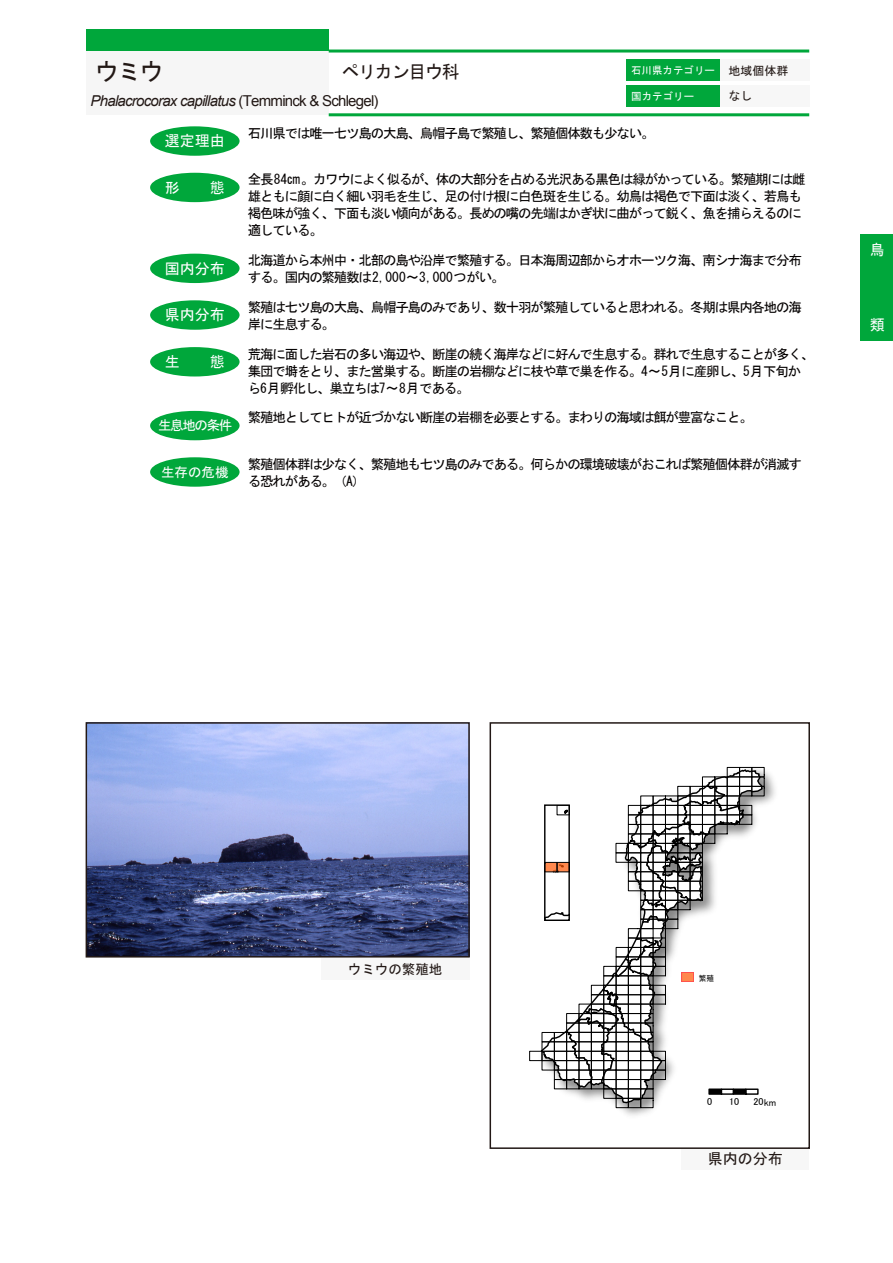
<style>
.page{position:relative;width:893px;height:1263px;background:#fff}
.page>*{position:absolute;margin:0;border:0;box-sizing:border-box;transform-origin:0 0}
.t1{font:24px "MS Gothic";color:#221815}
.t2{font:18px "MS Gothic";letter-spacing:-.07em;color:#221815}
.t3{font:italic 15px "Arial";letter-spacing:-.05em;color:#221815}
.t4{font:15px "MS Gothic";color:#fff}
.t5{font:15px "MS Gothic";color:#221815}
.t6{font:13.5px/17px "MS Gothic";letter-spacing:-.09em;color:#040000}
.t7{font:13.5px "MS Gothic";letter-spacing:-.1em;color:#fff}
.t8{font:13.5px "MS Gothic";color:#221815}
.t9{font:12px "MS Gothic";color:#221815}
.t10{font:10.5px "MS Gothic";color:#fff}
.t11{font:10.05px "MS UI Gothic";color:#000}
.t12{font:7.65px "MS UI Gothic";color:#000}
.s1{font-size:12px;color:#221815}
.s2{font-style:normal}
</style>
<div class="page">
<div style="left:86px;top:30px;width:243px;height:21px;background:#00a73b"></div>
<div style="left:86px;top:51px;width:243px;height:64px;background:#f6f6f6"></div>
<div style="left:720px;top:60px;width:89px;height:21px;background:#f7f7f7"></div>
<hr style="left:329px;top:50px;width:480px;height:3px;background:#00a73b">
<hr style="left:329px;top:113px;width:480px;height:3px;background:#00a73b">
<div style="left:626px;top:60px;width:94px;height:21px;background:#00a73b"></div>
<div style="left:720px;top:85px;width:89px;height:21px;background:#f7f7f7"></div>
<div style="left:626px;top:85px;width:94px;height:21px;background:#00a73b"></div>
<div style="left:150px;top:254px;width:90px;height:29px;background:#00a73b;border-radius:50%"></div>
<div style="left:150px;top:300px;width:90px;height:30px;background:#00a73b;border-radius:50%"></div>
<div style="left:150px;top:173px;width:90px;height:29px;background:#00a73b;border-radius:50%"></div>
<div style="left:150px;top:126px;width:90px;height:30px;background:#00a73b;border-radius:50%"></div>
<div style="left:150px;top:347px;width:90px;height:29px;background:#00a73b;border-radius:50%"></div>
<div style="left:150px;top:457px;width:90px;height:30px;background:#00a73b;border-radius:50%"></div>
<div style="left:150px;top:411px;width:90px;height:29px;background:#00a73b;border-radius:50%"></div>
<div style="left:682px;top:1148px;width:127px;height:21px;background:#f7f7f7"></div>
<div style="left:860px;top:234px;width:33px;height:106px;background:#00a73b"></div>
<img style="left:89px;top:725px;width:378px;height:229px">
<div style="left:86px;top:722px;width:384px;height:235px;border:2px solid #221815"></div>
<div style="left:321px;top:958px;width:149px;height:21px;background:#f7f7f7"></div>
<div style="left:490px;top:722px;width:320px;height:427px;border:2px solid #221815"></div>
<img style="left:506px;top:766px;width:285px;height:383px">
<svg style="left:529px;top:767px;width:236px;height:341px"></svg>
<div style="left:682px;top:972px;width:12px;height:10px;background:#ff884d"></div>
<div style="left:709px;top:1089px;width:12px;height:5px;background:#000"></div>
<div style="left:708px;top:1088px;width:14px;height:7px;border:1px solid #000"></div>
<div style="left:721px;top:1088px;width:13px;height:7px;border:1px solid #000"></div>
<div style="left:733px;top:1089px;width:13px;height:5px;background:#000"></div>
<div style="left:733px;top:1088px;width:13px;height:7px;border:1px solid #000"></div>
<div style="left:745px;top:1088px;width:14px;height:7px;border:1px solid #000"></div>
<div style="left:638px;top:730px;width:76px;height:38px;background:#fff"></div>
<h1 class="t1" style="left:95px;top:60px;width:70px">ウミウ</h1>
<h2 class="t2" style="left:341px;top:63px;width:120px">ペリカン目ウ科</h2>
<p class="t10" style="left:631px;top:65px;width:159px">石川県カテゴリー <span class="s1">地域個体群</span></p>
<p class="t10" style="left:631px;top:91px;width:64px">国カテゴリー</p>
<p class="t9" style="left:728px;top:89px;width:25px">なし</p>
<p class="t3" style="left:91px;top:91px;width:290px">Phalacrocorax capillatus <span class="s2">(Temminck &amp; Schlegel)</span></p>
<p class="t4" style="left:165px;top:134px;width:61px">選定理由</p>
<p class="t4" style="left:165px;top:180px;width:61px">形　　態</p>
<p class="t4" style="left:165px;top:261px;width:61px">国内分布</p>
<p class="t4" style="left:165px;top:308px;width:61px">県内分布</p>
<p class="t4" style="left:165px;top:354px;width:61px">生　　態</p>
<p class="t7" style="left:158px;top:419px;width:76px">生息地の条件</p>
<p class="t7" style="left:161px;top:466px;width:69px">生存の危機</p>
<p class="t6" style="left:248px;top:125px;width:408px">石川県では唯一七ツ島の大島、烏帽子島で繁殖し、繁殖個体数も少ない。</p>
<p class="t6" style="left:248px;top:171px;width:559px">全長84㎝。カワウによく似るが、体の大部分を占める光沢ある黒色は緑がかっている。繁殖期には雌雄ともに顔に白く細い羽毛を生じ、足の付け根に白色斑を生じる。幼鳥は褐色で下面は淡く、若鳥も褐色味が強く、下面も淡い傾向がある。長めの嘴の先端はかぎ状に曲がって鋭く、魚を捕らえるのに適している。</p>
<p class="t6" style="left:248px;top:252px;width:556px">北海道から本州中・北部の島や沿岸で繁殖する。日本海周辺部からオホーツク海、南シナ海まで分布する。国内の繁殖数は2,000～3,000つがい。</p>
<p class="t6" style="left:248px;top:299px;width:556px">繁殖は七ツ島の大島、烏帽子島のみであり、数十羽が繁殖していると思われる。冬期は県内各地の海岸に生息する。</p>
<p class="t6" style="left:248px;top:345px;width:568px">荒海に面した岩石の多い海辺や、断崖の続く海岸などに好んで生息する。群れで生息することが多く、集団で塒をとり、また営巣する。断崖の岩棚などに枝や草で巣を作る。4～5月に産卵し、5月下旬から6月孵化し、巣立ちは7～8月である。</p>
<p class="t6" style="left:248px;top:409px;width:506px">繁殖地としてヒトが近づかない断崖の岩棚を必要とする。まわりの海域は餌が豊富なこと。</p>
<p class="t6" style="left:248px;top:455px;width:556px">繁殖個体群は少なく、繁殖地も七ツ島のみである。何らかの環境破壊がおこれば繁殖個体群が消滅する恐れがある。（A）</p>
<p class="t4" style="left:870px;top:242px;width:15px">鳥</p>
<p class="t4" style="left:870px;top:317px;width:16px">類</p>
<p class="t8" style="left:348px;top:962px;width:96px">ウミウの繁殖地</p>
<p class="t12" style="left:699px;top:974px;width:17px">繁殖</p>
<p class="t11" style="left:707px;top:1096px;width:7px">0</p>
<p class="t11" style="left:729px;top:1096px;width:12px">10</p>
<p class="t11" style="left:753px;top:1097px;width:24px">20km</p>
<p class="t5" style="left:708px;top:1151px;width:76px">県内の分布</p>
</div>
